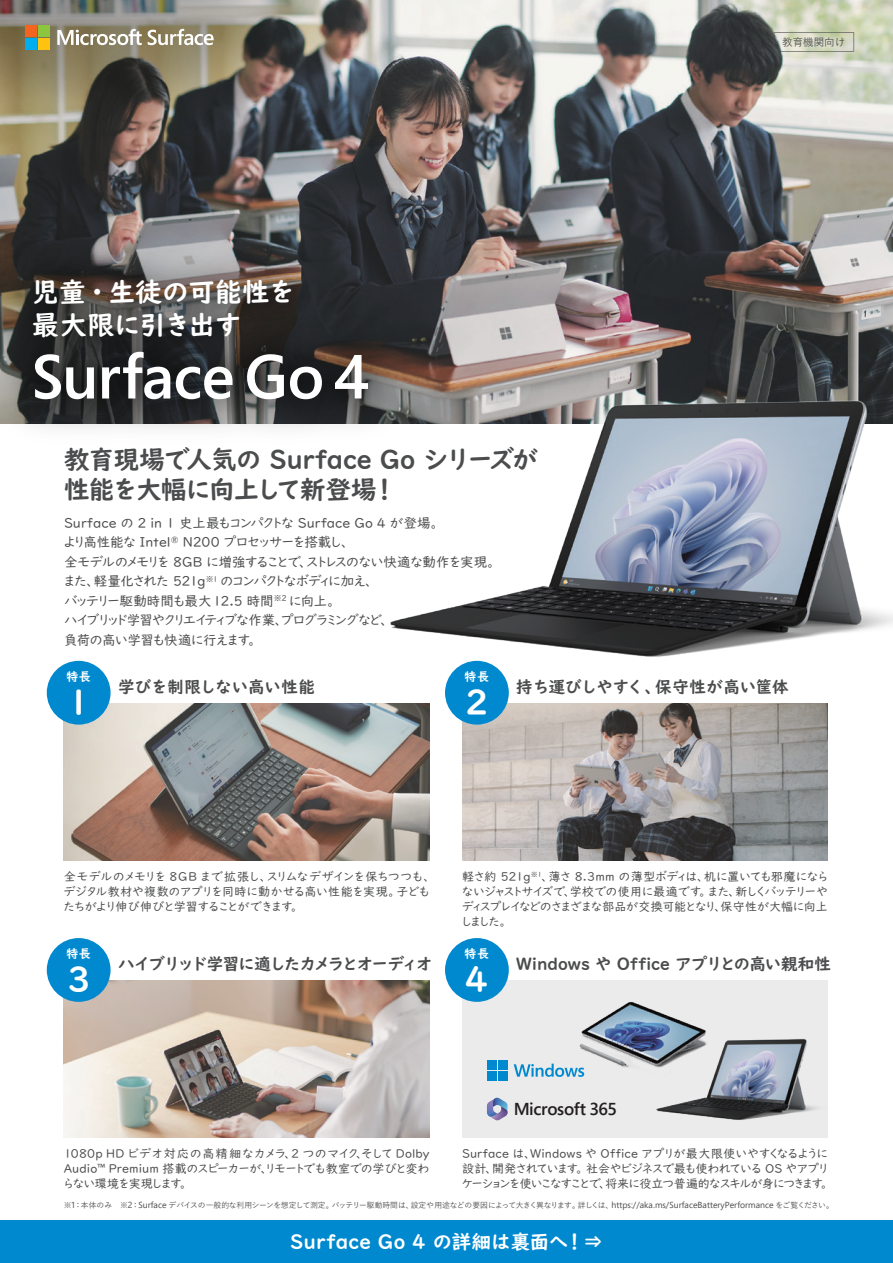
<style>
.page{position:relative;width:893px;height:1263px;background:#fff}
.page>*{position:absolute;margin:0;border:0;box-sizing:border-box;transform-origin:0 0}
.t1{font:600 62.1px "Segoe Pro";letter-spacing:-.01em;color:#fff}
.t2{font:33.75px "UD Digi Kyokasho NP B";color:#fff}
.t3{font:27px/33px "UD Digi Kyokasho NP B";letter-spacing:-.01em;color:#fff}
.t4{font:25.5px/30.6px "UD Digi Kyokasho NP B";letter-spacing:-.03em;color:#4b4c4d}
.t5{font:19.5px "UD Digi Kyokasho NP B";letter-spacing:.005em;color:#fff}
.t6{font:600 17.25px "Segoe Pro";letter-spacing:-.025em;color:#231f20}
.t7{font:16.5px "UD Digi Kyokasho NP B";letter-spacing:-.02em;color:#4b4c4d}
.t8{font:16.5px "UD Digi Kyokasho NP B";letter-spacing:-.1em;color:#4b4c4d}
.t9{font:13.5px/19.5px "UD Digi Kyokasho NK R";letter-spacing:-.025em;color:#4b4c4d}
.t10{font:12px/15px "UD Digi Kyokasho NK R";letter-spacing:-.005em;color:#4b4c4d;text-align:justify}
.t11{font:12px "UD Digi Kyokasho NP B";letter-spacing:.055em;color:#fff}
.t12{font:500 10.5px "Yu Go";color:#4b4c4d}
.t13{font:500 7.8px "Yu Go";letter-spacing:-.045em;color:#4b4c4d}
.s1{font-family:"Koz Go Pr 6 N"}
.s2{font-family:"Segoe Pro";font-weight:400;font-size:8.7px}
</style>
<div class="page">
<img style="left:0;top:0;width:893px;height:338px">
<img style="left:0;top:0;width:319px;height:148px">
<div style="left:0;top:1220px;width:893px;height:43px;background:#0089cf"></div>
<img style="left:64px;top:703px;width:365px;height:158px">
<img style="left:462px;top:716px;width:366px;height:145px">
<img style="left:64px;top:980px;width:365px;height:158px">
<div style="left:462px;top:980px;width:366px;height:158px;background:#ebebec"></div>
<div style="left:47px;top:661px;width:64px;height:64px;background:#0089cf;border-radius:50%"></div>
<div style="left:47px;top:938px;width:64px;height:64px;background:#0089cf;border-radius:50%"></div>
<div style="left:445px;top:661px;width:64px;height:64px;background:#0089cf;border-radius:50%"></div>
<div style="left:445px;top:938px;width:64px;height:64px;background:#0089cf;border-radius:50%"></div>
<svg style="left:774px;top:32px;width:80px;height:20px;background:#c8cbb8"></svg>
<img style="left:579px;top:1002px;width:98px;height:73px">
<div style="left:487px;top:1060px;width:10px;height:10px;background:#0089cf"></div>
<div style="left:498px;top:1060px;width:9px;height:10px;background:#0089cf"></div>
<div style="left:487px;top:1071px;width:10px;height:10px;background:#0089cf"></div>
<div style="left:498px;top:1071px;width:9px;height:10px;background:#0089cf"></div>
<svg style="left:514px;top:1063px;width:70px;height:14px"></svg>
<svg style="left:487px;top:1098px;width:20px;height:22px"></svg>
<img style="left:307px;top:338px;width:586px;height:378px">
<img style="left:631px;top:1019px;width:186px;height:101px">
<img style="left:0;top:222px;width:353px;height:66px">
<img style="left:0;top:288px;width:430px;height:189px">
<svg style="left:57px;top:29px;width:85px;height:16px"></svg>
<div style="left:25px;top:25px;width:12px;height:12px;background:#f36421"></div>
<div style="left:38px;top:25px;width:12px;height:12px;background:#8bc63e"></div>
<div style="left:25px;top:38px;width:12px;height:12px;background:#00aeef"></div>
<div style="left:38px;top:38px;width:12px;height:12px;background:#fec210"></div>
<svg style="left:148px;top:29px;width:66px;height:16px"></svg>
<h3 class="t3" style="left:32px;top:276px;width:265px">児童・生徒の可能性を最大限に引き出す</h3>
<h1 class="t1" style="left:32px;top:334px;width:339px">Surface Go4</h1>
<h3 class="t4" style="left:64px;top:444px;width:476px">教育現場で人気の Surface Go シリーズが性能を大幅に向上して新登場！</h3>
<p class="t9" style="left:64px;top:513px;width:432px">Surface の 2 in 1 史上最もコンパクトな Surface Go 4 が登場。<br>より高性能な Intel<sup>®</sup> N200 プロセッサーを搭載し、<br>全モデルのメモリを 8GB に増強することで、ストレスのない快適な動作を実現。また、軽量化された 521g<sup>※1</sup> のコンパクトなボディに加え、<br>バッテリー駆動時間も最大12.5 時間<sup>※2</sup> に向上。<br>ハイブリッド学習やクリエイティブな作業、プログラミングなど、<br>負荷の高い学習も快適に行えます。</p>
<p class="t12" style="left:782px;top:32px;width:64px">教育機関向け</p>
<p class="t11" style="left:66px;top:669px;width:26px">特長</p>
<h2 class="t2" style="left:67px;top:682px;width:25px">1</h2>
<p class="t11" style="left:465px;top:669px;width:26px">特長</p>
<h2 class="t2" style="left:465px;top:682px;width:25px">2</h2>
<h3 class="t7" style="left:118px;top:677px;width:198px">学びを制限しない高い性能</h3>
<h3 class="t7" style="left:516px;top:677px;width:274px">持ち運びしやすく、保守性が高い筐体</h3>
<p class="t10" style="left:64px;top:869px;width:367px">全モデルのメモリを 8GB まで拡張し、スリムなデザインを保ちつつも、デジタル教材や複数のアプリを同時に動かせる高い性能を実現。子どもたちがより伸び伸びと学習することができます。</p>
<p class="t10" style="left:462px;top:869px;width:367px">軽さ約 521g<sup>※1</sup>、薄さ 8.3mm の薄型ボディは、机に置いても邪魔にならないジャストサイズで、学校での使用に最適です。また、新しくバッテリーやディスプレイなどのさまざまな部品が交換可能となり、保守性が大幅に向上しました。</p>
<p class="t11" style="left:66px;top:946px;width:26px">特長</p>
<h2 class="t2" style="left:67px;top:959px;width:25px">3</h2>
<p class="t11" style="left:465px;top:946px;width:26px">特長</p>
<h2 class="t2" style="left:465px;top:959px;width:25px">4</h2>
<h3 class="t8" style="left:118px;top:954px;width:316px">ハイブリッド学習に適したカメラとオーディオ</h3>
<h3 class="t7" style="left:516px;top:954px;width:316px">Windows や Office アプリとの高い親和性</h3>
<h3 class="t6" style="left:514px;top:1097px;width:105px">Microsoft 365</h3>
<p class="t10" style="left:64px;top:1146px;width:367px">1080p HD ビデオ対応の高精細なカメラ、2 つのマイク、そして Dolby Audio<span class="s1">™</span> Premium 搭載のスピーカーが、リモートでも教室での学びと変わらない環境を実現します。</p>
<p class="t10" style="left:462px;top:1146px;width:367px">Surface は、Windows や Office アプリが最大限使いやすくなるように設計、開発されています。 社会やビジネスで最も使われている OS やアプリケーションを使いこなすことで、将来に役立つ普遍的なスキルが身につきます。</p>
<p class="t13" style="left:64px;top:1198px;width:772px">※<span class="s2">1</span>：本体のみ　※<span class="s2">2</span>：<span class="s2">Surface</span> デバイスの一般的な利用シーンを想定して測定。バッテリー駆動時間は、設定や用途などの要因によって大きく異なります。詳しくは、<span class="s2">https://aka.ms/SurfaceBatteryPerformance</span> をご覧ください。</p>
<h3 class="t5" style="left:290px;top:1230px;width:314px">Surface Go 4 の詳細は裏面へ！⇒</h3>
</div>
